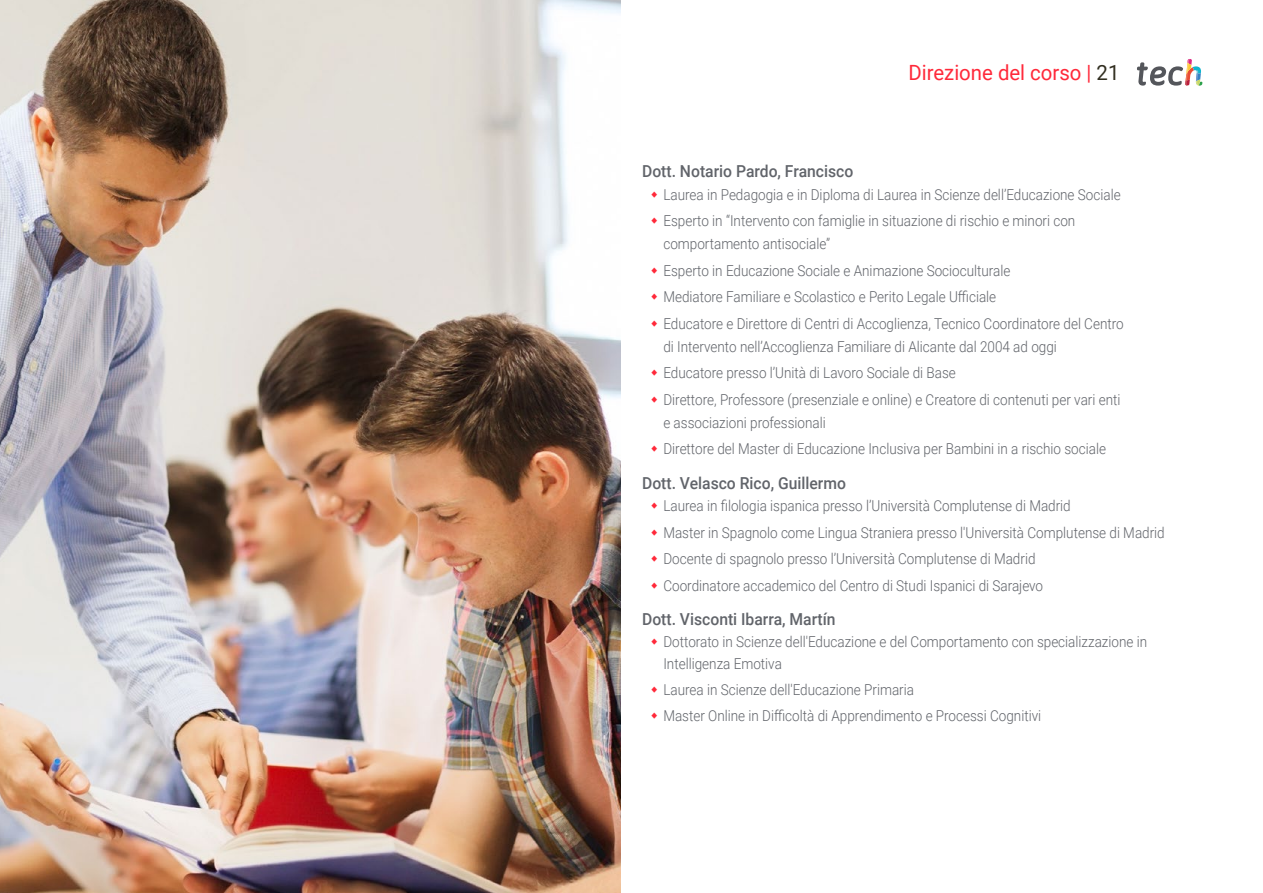
<style>
.page{position:relative;width:1263px;height:893px;background:#fff}
.page>*{position:absolute;margin:0;border:0;box-sizing:border-box;transform-origin:0 0}
.t1{font:21px "Roboto";color:#ff293a}
.t2{font:500 16.5px "Roboto";color:#61646a;scale:.95 1}
.t3{font:300 15px/26.7px "Roboto";color:#61646a;scale:.9 1}
.s1{color:#312e20}
</style>
<div class="page">
<svg style="left:1137px;top:59px;width:65px;height:27px"></svg>
<img style="left:0;top:0;width:621px;height:893px">
<h1 class="t1" style="left:908px;top:57px;width:213px">Direzione del corso | <span class="s1">21</span></h1>
<p class="t2" style="left:642px;top:160px;width:224px">Dott. Notario Pardo, Francisco</p>
<p class="t3" style="left:663px;top:180px;width:510px">Laurea in Pedagogia e in Diploma di Laurea in Scienze dell’Educazione Sociale<br>Esperto in “Intervento con famiglie in situazione di rischio e minori con</p>
<p class="t3" style="left:663px;top:230px;width:513px">comportamento antisociale”<br>Esperto in Educazione Sociale e Animazione Socioculturale<br>Mediatore Familiare e Scolastico e Perito Legale Ufficiale<br>Educatore e Direttore di Centri di Accoglienza, Tecnico Coordinatore del Centro</p>
<p class="t3" style="left:663px;top:332px;width:509px">di Intervento nell’Accoglienza Familiare di Alicante dal 2004 ad oggi<br>Educatore presso l’Unità di Lavoro Sociale di Base<br>Direttore, Professore (presenziale e online) e Creatore di contenuti per vari enti</p>
<p class="t3" style="left:663px;top:408px;width:493px">e associazioni professionali<br>Direttore del Master di Educazione Inclusiva per Bambini in a rischio sociale</p>
<p class="t2" style="left:642px;top:471px;width:216px">Dott. Velasco Rico, Guillermo</p>
<p class="t3" style="left:663px;top:492px;width:559px">Laurea in filologia ispanica presso l’Università Complutense di Madrid<br>Master in Spagnolo come Lingua Straniera presso l'Università Complutense di Madrid Docente di spagnolo presso l’Università Complutense di Madrid<br>Coordinatore accademico del Centro di Studi Ispanici di Sarajevo</p>
<p class="t2" style="left:642px;top:608px;width:205px">Dott. Visconti Ibarra, Martín</p>
<p class="t3" style="left:663px;top:630px;width:539px;line-height:21.8px">Dottorato in Scienze dell'Educazione e del Comportamento con specializzazione in<br>Intelligenza Emotiva</p>
<p class="t3" style="left:663px;top:676px;width:421px;line-height:26px">Laurea in Scienze dell'Educazione Primaria<br>Master Online in Difficoltà di Apprendimento e Processi Cognitivi</p>
</div>
